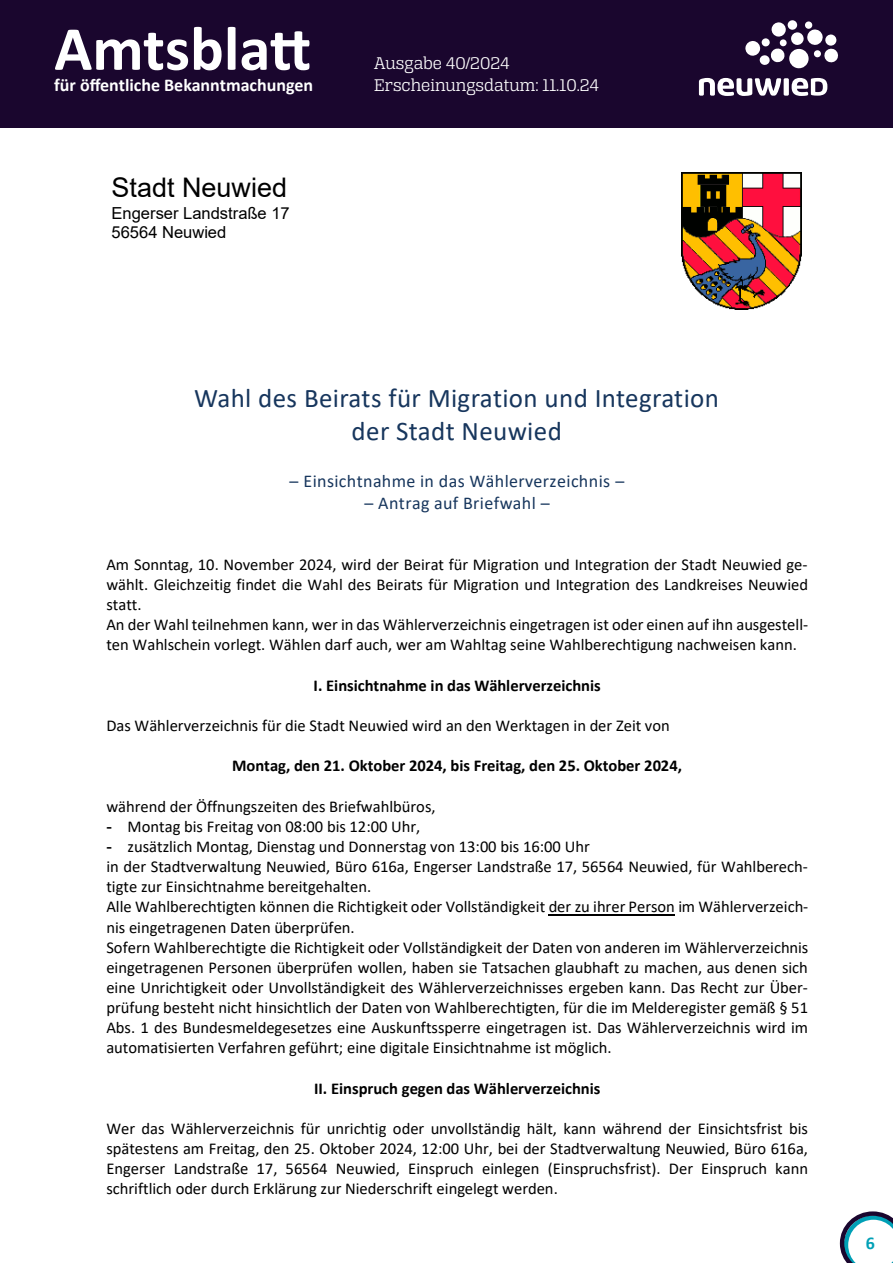
<style>
.page{position:relative;width:893px;height:1263px;background:#fff}
.page>*{position:absolute;margin:0;border:0;box-sizing:border-box;transform-origin:0 0}
.t1{font:700 63px "Calibri";color:#fff}
.t2{font:27px/33.2px "Calibri";letter-spacing:.015em;color:#17365d;text-align:center}
.t3{font:27px "Arial";color:#000}
.t4{font:18px "Calibri";letter-spacing:.02em;color:#17365d}
.t5{font:18px/21.6px "Alianza Slab 300";color:#fff}
.t6{font:700 18px "Calibri";color:#fff}
.t7{font:700 18px "Calibri";color:#00a0b6}
.t8{font:16.5px/20.1px "Calibri";color:#000}
.t9{font:700 16.5px "Calibri";letter-spacing:-.005em;color:#000}
.t10{font:16.5px/18.9px "Arial";color:#000}
.s1{font-family:"Arial"}
</style>
<div class="page">
<svg style="left:840px;top:1211px;width:53px;height:52px"></svg>
<div style="left:0;top:0;width:893px;height:128px;background:#1a062e"></div>
<svg style="left:745px;top:22px;width:93px;height:47px"></svg>
<div style="left:787px;top:20px;width:10px;height:10px;background:#fff;border-radius:50%"></div>
<svg style="left:699px;top:78px;width:128px;height:18px"></svg>
<hr style="left:549px;top:914px;width:126px;height:1px;background:#000">
<img style="left:681px;top:172px;width:121px;height:137px">
<h1 class="t1" style="left:54px;top:4px;width:258px">Amtsblatt</h1>
<p class="t6" style="left:54px;top:73px;width:260px">für öffentliche Bekanntmachungen</p>
<h2 class="t3" style="left:112px;top:169px;width:177px">Stadt Neuwied</h2>
<p class="t10" style="left:112px;top:203px;width:180px">Engerser Landstraße 17<br>56564 Neuwied</p>
<p class="t5" style="left:374px;top:53px;width:227px">Ausgabe 40/2024<br>Erscheinungsdatum: 11.10.24</p>
<h2 class="t2" style="left:194px;top:381px;width:526px">Wahl des Beirats für Migration und Integration der Stadt Neuwied</h2>
<p class="t4" style="left:290px;top:469px;width:336px">– Einsichtnahme in das Wählerverzeichnis –</p>
<p class="t4" style="left:364px;top:491px;width:187px">– Antrag auf Briefwahl –</p>
<p class="t8" style="left:106px;top:554px;width:703px">Am Sonntag, 10. November 2024, wird der Beirat für Migration und Integration der Stadt Neuwied ge&shy;wählt. Gleichzeitig findet die Wahl des Beirats für Migration und Integration des Landkreises Neuwied statt.<br>An der Wahl teilnehmen kann, wer in das Wählerverzeichnis eingetragen ist oder einen auf ihn ausgestell&shy;ten Wahlschein vorlegt. Wählen darf auch, wer am Wahltag seine Wahlberechtigung nachweisen kann.</p>
<p class="t9" style="left:314px;top:674px;width:289px">I. Einsichtnahme in das Wählerverzeichnis</p>
<p class="t8" style="left:106px;top:715px;width:565px">Das Wählerverzeichnis für die Stadt Neuwied wird an den Werktagen in der Zeit von</p>
<p class="t9" style="left:232px;top:754px;width:451px">Montag, den 21. Oktober 2024, bis Freitag, den 25. Oktober 2024,</p>
<p class="t8" style="left:106px;top:795px;width:331px">während der Öffnungszeiten des Briefwahlbüros,</p>
<p class="t8" style="left:106px;top:816px;width:316px"><span class="s1">-</span> Montag bis Freitag von 08:00 bis 12:00 Uhr,</p>
<p class="t8" style="left:106px;top:836px;width:703px"><span class="s1">-</span> zusätzlich Montag, Dienstag und Donnerstag von 13:00 bis 16:00 Uhr<br>in der Stadtverwaltung Neuwied, Büro 616a, Engerser Landstraße 17, 56564 Neuwied, für Wahlberech&shy;tigte zur Einsichtnahme bereitgehalten.<br>Alle Wahlberechtigten können die Richtigkeit oder Vollständigkeit der zu ihrer Person im Wählerverzeich&shy;nis eingetragenen Daten überprüfen.<br>Sofern Wahlberechtigte die Richtigkeit oder Vollständigkeit der Daten von anderen im Wählerverzeichnis eingetragenen Personen überprüfen wollen, haben sie Tatsachen glaubhaft zu machen, aus denen sich eine Unrichtigkeit oder Unvollständigkeit des Wählerverzeichnisses ergeben kann. Das Recht zur Über&shy;prüfung besteht nicht hinsichtlich der Daten von Wahlberechtigten, für die im Melderegister gemäß § 51<br>Abs. 1 des Bundesmeldegesetzes eine Auskunftssperre eingetragen ist. Das Wählerverzeichnis wird im automatisierten Verfahren geführt; eine digitale Einsichtnahme ist möglich.</p>
<p class="t9" style="left:314px;top:1076px;width:288px">II. Einspruch gegen das Wählerverzeichnis</p>
<p class="t8" style="left:106px;top:1118px;width:703px;text-align:justify">Wer das Wählerverzeichnis für unrichtig oder unvollständig hält, kann während der Einsichtsfrist bis spätestens am Freitag, den 25. Oktober 2024, 12:00 Uhr, bei der Stadtverwaltung Neuwied, Büro 616a, Engerser Landstraße 17, 56564 Neuwied, Einspruch einlegen (Einspruchsfrist). Der Einspruch kann schriftlich oder durch Erklärung zur Niederschrift eingelegt werden.</p>
<p class="t7" style="left:866px;top:1230px;width:11px">6</p>
</div>
